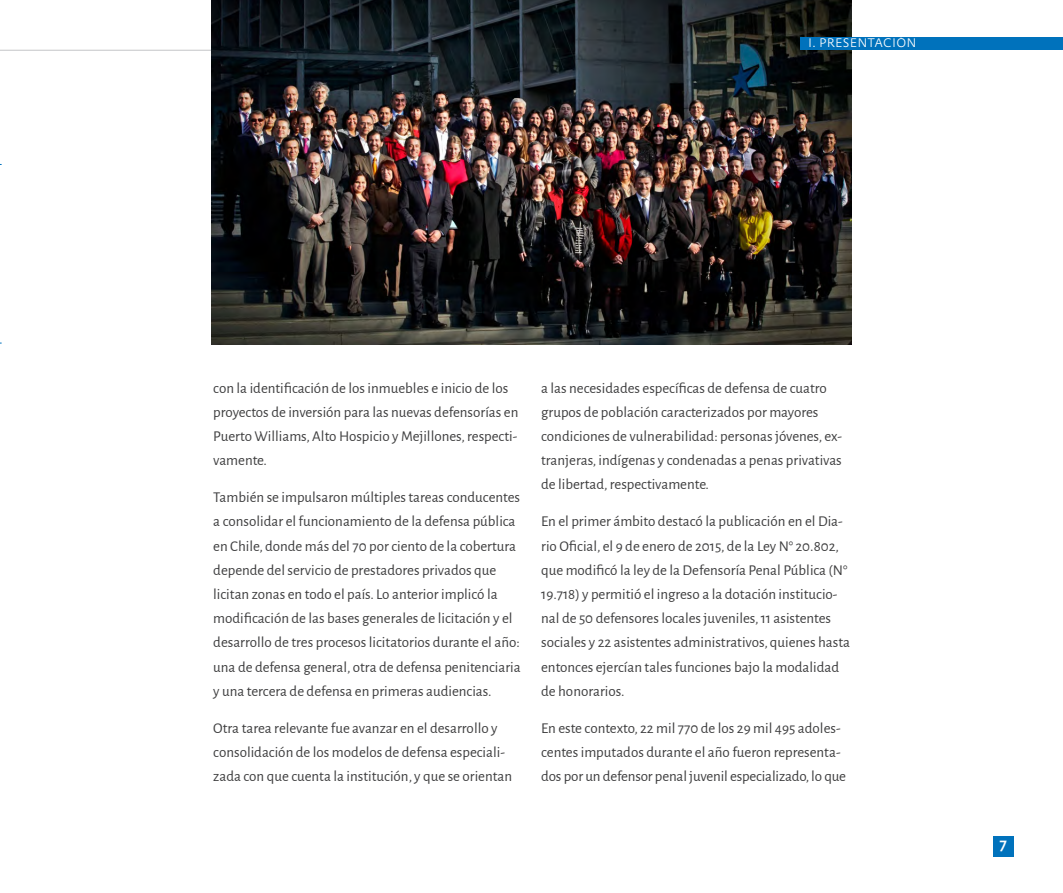
<style>
.page{position:relative;width:1063px;height:893px;background:#fff}
.page>*{position:absolute;margin:0;border:0;box-sizing:border-box;transform-origin:0 0}
.t1{font:15px/24.2px "Alegreya Sans";color:#3e3e3f}
.t2{font:14.85px "DTL Prokyon ST Medium";color:#fff}
.t3{font:12.15px "DTL Prokyon ST Light";letter-spacing:.035em;color:#fff}
</style>
<div class="page">
<hr style="left:0;top:50px;width:833px;height:1px;background:#a1a3a6">
<img style="left:212px;top:0;width:639px;height:344px">
<div style="left:800px;top:37px;width:263px;height:13px;background:#0072bc"></div>
<div style="left:993px;top:836px;width:21px;height:20px;background:#0072bc"></div>
<p class="t3" style="left:808px;top:35px;width:109px">I . PRESENTACIÓN</p>
<p class="t1" style="left:213px;top:375px;width:307px">con la identificación de los inmuebles e inicio de los proyectos de inversión para las nuevas defensorías en Puerto Williams, Alto Hospicio y Mejillones, respecti&shy;vamente.</p>
<p class="t1" style="left:213px;top:485px;width:309px">También se impulsaron múltiples tareas conducentes a consolidar el funcionamiento de la defensa pública en Chile, donde más del 70 por ciento de la cobertura depende del servicio de prestadores privados que licitan zonas en todo el país. Lo anterior implicó la modificación de las bases generales de licitación y el desarrollo de tres procesos licitatorios durante el año: una de defensa general, otra de defensa penitenciaria y una tercera de defensa en primeras audiencias.</p>
<p class="t1" style="left:213px;top:715px;width:300px">Otra tarea relevante fue avanzar en el desarrollo y consolidación de los modelos de defensa especiali&shy;zada con que cuenta la institución, y que se orientan</p>
<p class="t1" style="left:541px;top:375px;width:302px">a las necesidades específicas de defensa de cuatro grupos de población caracterizados por mayores condiciones de vulnerabilidad: personas jóvenes, ex&shy;tranjeras, indígenas y condenadas a penas privativas de libertad, respectivamente.</p>
<p class="t1" style="left:541px;top:509px;width:310px">En el primer ámbito destacó la publicación en el Dia&shy;rio Oficial, el 9 de enero de 2015, de la Ley N° 20.802, que modificó la ley de la Defensoría Penal Pública (N° 19.718) y permitió el ingreso a la dotación institucio&shy;nal de 50 defensores locales juveniles, 11 asistentes sociales y 22 asistentes administrativos, quienes hasta entonces ejercían tales funciones bajo la modalidad de honorarios.</p>
<p class="t1" style="left:541px;top:715px;width:306px">En este contexto, 22 mil 770 de los 29 mil 495 adoles&shy;centes imputados durante el año fueron representa&shy;dos por un defensor penal juvenil especializado, lo que</p>
<p class="t2" style="left:999px;top:833px;width:9px">7</p>
</div>
